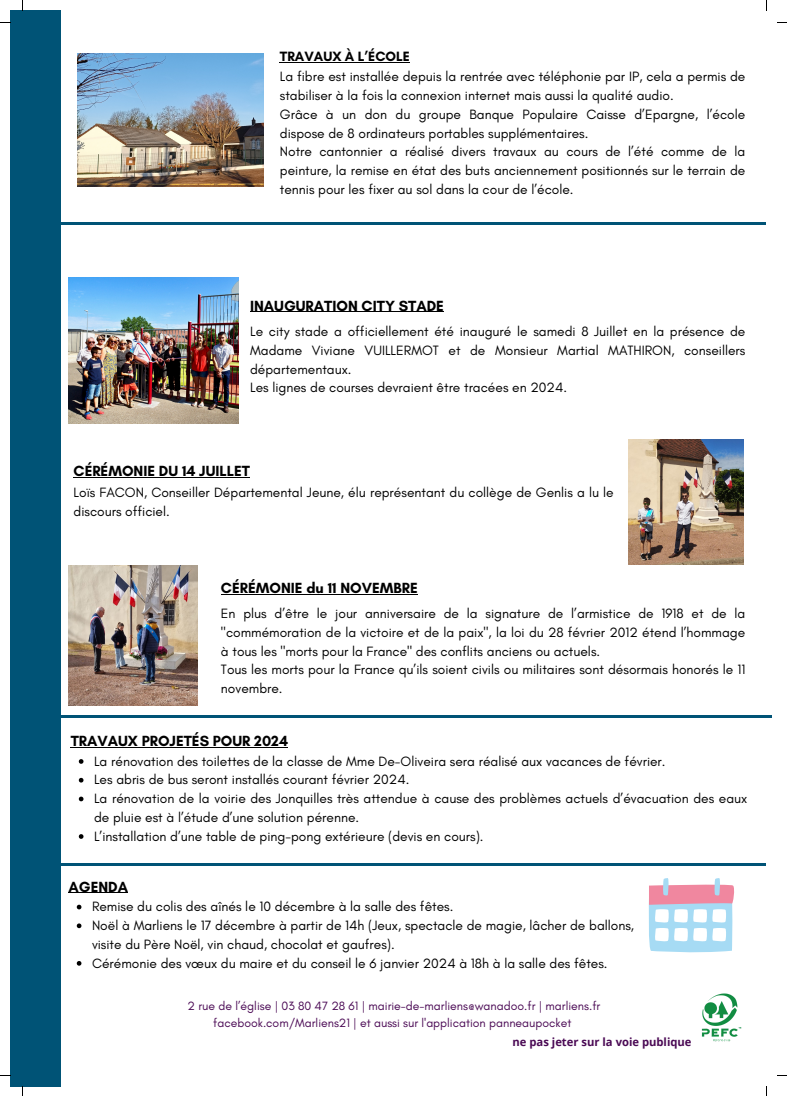
<style>
.page{position:relative;width:787px;height:1096px;background:#fff}
.page>*{position:absolute;margin:0;border:0;box-sizing:border-box;transform-origin:0 0}
.t1{font:700 15px "Glacial Indifference";color:#000}
.t2{font:13.75px/18.8px "Glacial Indifference";color:#000}
.t3{font:700 13.75px "Glacial Indifference";color:#000}
.t4{font:12.25px "Glacial Indifference";color:#4a0954}
.t5{font:700 11.25px "Open Sans";color:#4a0954}
</style>
<div class="page">
<div style="left:10px;top:10px;width:51px;height:1076px;background:#005376"></div>
<hr style="left:60px;top:863px;width:706px;height:2px;background:#005376">
<hr style="left:22px;top:222px;width:744px;height:2px;background:#005376">
<svg style="left:648px;top:878px;width:86px;height:75px"></svg>
<img style="left:68px;top:277px;width:171px;height:147px">
<img style="left:68px;top:565px;width:130px;height:140px">
<img style="left:77px;top:54px;width:186px;height:133px">
<hr style="left:47px;top:715px;width:725px;height:2px;background:#005376">
<img style="left:629px;top:439px;width:114px;height:125px">
<svg style="left:77px;top:904px;width:4px;height:5px"></svg>
<svg style="left:77px;top:923px;width:4px;height:5px"></svg>
<svg style="left:77px;top:961px;width:4px;height:4px"></svg>
<hr style="left:69px;top:892px;width:59px;height:1px;background:#000">
<svg style="left:79px;top:759px;width:4px;height:4px"></svg>
<svg style="left:79px;top:777px;width:4px;height:5px"></svg>
<svg style="left:79px;top:796px;width:4px;height:5px"></svg>
<svg style="left:79px;top:834px;width:4px;height:4px"></svg>
<hr style="left:71px;top:746px;width:217px;height:1px;background:#000">
<hr style="left:250px;top:311px;width:194px;height:1px;background:#000">
<hr style="left:221px;top:593px;width:197px;height:1px;background:#000">
<hr style="left:280px;top:62px;width:130px;height:1px;background:#000">
<hr style="left:74px;top:476px;width:176px;height:1px;background:#000">
<img style="left:701px;top:993px;width:41px;height:49px">
<p class="t3" style="left:280px;top:48px;width:132px">TRAVAUX À L’ÉCOLE</p>
<p class="t2" style="left:280px;top:67px;width:467px">La fibre est installée depuis la rentrée avec téléphonie par IP, cela a permis de stabiliser à la fois la connexion internet mais aussi la qualité audio.</p>
<p class="t2" style="left:280px;top:105px;width:467px">Grâce à un don du groupe Banque Populaire Caisse d’Epargne, l’école dispose de 8 ordinateurs portables supplémentaires.</p>
<p class="t2" style="left:280px;top:142px;width:467px;text-align:justify">Notre cantonnier a réalisé divers travaux au cours de l’été comme de la peinture, la remise en état des buts anciennement positionnés sur le terrain de tennis pour les fixer au sol dans la cour de l’école.</p>
<p class="t1" style="left:250px;top:296px;width:195px">INAUGURATION CITY STADE</p>
<p class="t2" style="left:250px;top:322px;width:497px;text-align:justify">Le city stade a officiellement été inauguré le samedi 8 Juillet en la présence de Madame Viviane VUILLERMOT et de Monsieur Martial MATHIRON, conseillers départementaux.</p>
<p class="t2" style="left:250px;top:378px;width:318px">Les lignes de courses devraient être tracées en 2024.</p>
<p class="t1" style="left:74px;top:461px;width:178px">CÉRÉMONIE DU 14 JUILLET</p>
<p class="t2" style="left:74px;top:483px;width:542px">Loïs FACON, Conseiller Départemental Jeune, élu représentant du collège de Genlis a lu le discours officiel.</p>
<p class="t1" style="left:221px;top:578px;width:198px">CÉRÉMONIE du 11 NOVEMBRE</p>
<p class="t2" style="left:221px;top:604px;width:526px;text-align:justify">En plus d’être le jour anniversaire de la signature de l’armistice de 1918 et de la "commémoration de la victoire et de la paix", la loi du 28 février 2012 étend l’hommage à tous les "morts pour la France" des conflits anciens ou actuels.</p>
<p class="t2" style="left:221px;top:660px;width:526px">Tous les morts pour la France qu’ils soient civils ou militaires sont désormais honorés le 11 novembre.</p>
<p class="t1" style="left:71px;top:731px;width:219px">TRAVAUX PROJETÉS POUR 2024</p>
<p class="t2" style="left:94px;top:751px;width:573px">La rénovation des toilettes de la classe de Mme De-Oliveira sera réalisé aux vacances de février.</p>
<p class="t2" style="left:94px;top:770px;width:317px">Les abris de bus seront installés courant février 2024.</p>
<p class="t2" style="left:94px;top:789px;width:655px">La rénovation de la voirie des Jonquilles très attendue à cause des problèmes actuels d’évacuation des eaux de pluie est à l’étude d’une solution pérenne.</p>
<p class="t2" style="left:94px;top:826px;width:391px">L’installation d’une table de ping-pong extérieure (devis en cours).</p>
<p class="t1" style="left:69px;top:877px;width:61px">AGENDA</p>
<p class="t2" style="left:92px;top:897px;width:363px">Remise du colis des aînés le 10 décembre à la salle des fêtes.</p>
<p class="t2" style="left:92px;top:915px;width:544px">Noël à Marliens le 17 décembre à partir de 14h (Jeux, spectacle de magie, lâcher de ballons, visite du Père Noël, vin chaud, chocolat et gaufres).</p>
<p class="t2" style="left:92px;top:953px;width:517px">Cérémonie des vœux du maire et du conseil le 6 janvier 2024 à 18h à la salle des fêtes.</p>
<p class="t4" style="left:188px;top:998px;width:414px">2 rue de l’église | 03 80 47 28 61 | mairie-de-marliens@wanadoo.fr | marliens.fr</p>
<p class="t4" style="left:213px;top:1015px;width:360px">facebook.com/Marliens21 | et aussi sur l'application panneaupocket</p>
<p class="t5" style="left:512px;top:1033px;width:181px">ne pas jeter sur la voie publique</p>
</div>
